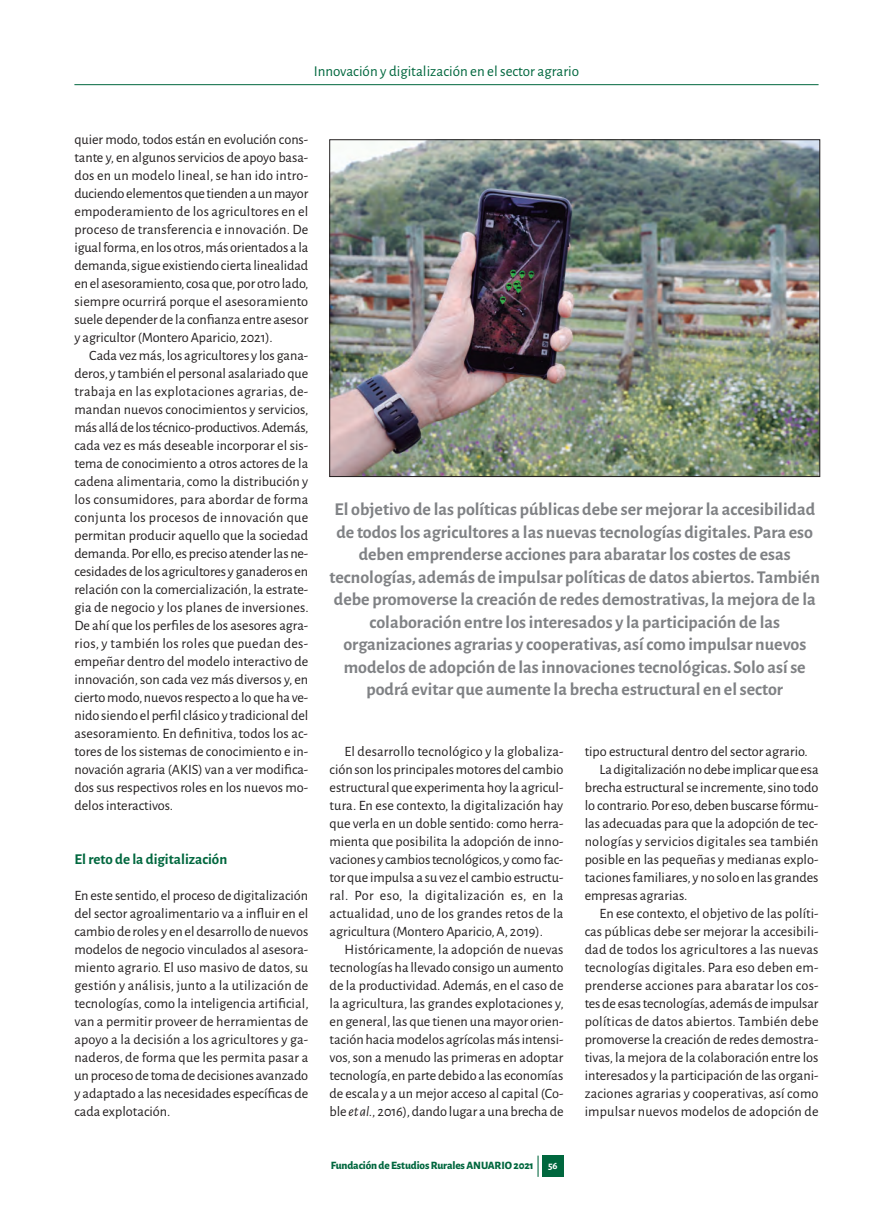
<style>
.page{position:relative;width:893px;height:1212px;background:#fff}
.page>*{position:absolute;margin:0;border:0;box-sizing:border-box;transform-origin:0 0}
.t1{font:700 18px/22.5px "Alegreya Sans";color:#808285;text-align:center}
.t2{font:15px "Alegreya Sans";color:#00673e}
.t3{font:700 15px "Alegreya Sans";color:#00673e}
.t4{font:14.25px/18px "Alegreya Sans";color:#231f20;text-align:justify}
.t5{font:14.25px "Alegreya Sans";letter-spacing:.02em;color:#231f20}
.t6{font:800 11.25px "Alegreya Sans";letter-spacing:-.01em;color:#00673e}
.t7{font:700 10.5px "Alegreya Sans";color:#fff}
.s1{font-style:italic}
</style>
<div class="page">
<div style="left:542px;top:1155px;width:22px;height:22px;background:#00673e"></div>
<hr style="left:537px;top:1155px;width:2px;height:22px;background:#00673e">
<hr style="left:74px;top:84px;width:744px;height:1px;background:#00673e">
<img style="left:332px;top:142px;width:486px;height:333px">
<p class="t2" style="left:314px;top:65px;width:267px">Innovación y digitalización en el sector agrario</p>
<p class="t4" style="left:74px;top:131px;width:236px">quier modo, todos están en evolución cons&shy;tante y, en algunos servicios de apoyo basa&shy;dos en un modelo lineal, se han ido intro&shy;duciendo elementos que tienden a un mayor empoderamiento de los agricultores en el proceso de transferencia e innovación. De igual forma, en los otros, más orientados a la demanda, sigue existiendo cierta linealidad en el asesoramiento, cosa que, por otro lado, siempre ocurrirá porque el asesoramiento suele depender de la confianza entre asesor y agricultor (Montero Aparicio, 2021).</p>
<p class="t4" style="left:74px;top:347px;width:236px;text-indent:15px">Cada vez más, los agricultores y los gana&shy;deros, y también el personal asalariado que trabaja en las explotaciones agrarias, de&shy;mandan nuevos conocimientos y servicios, más allá de los técnico-productivos. Además, cada vez es más deseable incorporar el sis&shy;tema de conocimiento a otros actores de la cadena alimentaria, como la distribución y los consumidores, para abordar de forma conjunta los procesos de innovación que permitan producir aquello que la sociedad demanda. Por ello, es preciso atender las ne&shy;cesidades de los agricultores y ganaderos en relación con la comercialización, la estrate&shy;gia de negocio y los planes de inversiones.<br>De ahí que los perfiles de los asesores agra&shy;rios, y también los roles que puedan des&shy;empeñar dentro del modelo interactivo de innovación, son cada vez más diversos y, en cierto modo, nuevos respecto a lo que ha ve&shy;nido siendo el perfil clásico y tradicional del asesoramiento. En definitiva, todos los ac&shy;tores de los sistemas de conocimiento e in&shy;novación agraria (AKIS) van a ver modifica&shy;dos sus respectivos roles en los nuevos mo&shy;delos interactivos.</p>
<p class="t3" style="left:74px;top:853px;width:154px">El reto de la digitalización</p>
<p class="t4" style="left:74px;top:887px;width:236px">En este sentido, el proceso de digitalización del sector agroalimentario va a influir en el cambio de roles y en el desarrollo de nuevos modelos de negocio vinculados al asesora&shy;miento agrario. El uso masivo de datos, su gestión y análisis, junto a la utilización de tecnologías, como la inteligencia artificial, van a permitir proveer de herramientas de apoyo a la decisión a los agricultores y ga&shy;naderos, de forma que les permita pasar a un proceso de toma de decisiones avanzado y adaptado a las necesidades específicas de cada explotación.</p>
<p class="t1" style="left:330px;top:500px;width:492px">El objetivo de las políticas públicas debe ser mejorar la accesibilidad de todos los agricultores a las nuevas tecnologías digitales. Para eso deben emprenderse acciones para abaratar los costes de esas tecnologías, además de impulsar políticas de datos abiertos. También debe promoverse la creación de redes demostrativas, la mejora de la colaboración entre los interesados y la participación de las organizaciones agrarias y cooperativas, así como impulsar nuevos modelos de adopción de las innovaciones tecnológicas. Solo así se podrá evitar que aumente la brecha estructural en el sector</p>
<p class="t4" style="left:330px;top:743px;width:235px;text-indent:15px">El desarrollo tecnológico y la globaliza&shy;ción son los principales motores del cambio estructural que experimenta hoy la agricul&shy;tura. En ese contexto, la digitalización hay que verla en un doble sentido: como herra&shy;mienta que posibilita la adopción de inno&shy;vaciones y cambios tecnológicos, y como fac&shy;tor que impulsa a su vez el cambio estructu&shy;ral. Por eso, la digitalización es, en la actualidad, uno de los grandes retos de la agricultura (Montero Aparicio, A, 2019).</p>
<p class="t4" style="left:330px;top:941px;width:236px;text-indent:15px">Históricamente, la adopción de nuevas tecnologías ha llevado consigo un aumento de la productividad. Además, en el caso de la agricultura, las grandes explotaciones y, en general, las que tienen una mayor orien&shy;tación hacia modelos agrícolas más intensi&shy;vos, son a menudo las primeras en adoptar tecnología, en parte debido a las economías de escala y a un mejor acceso al capital (Co&shy;ble <span class="s1">et al.,</span> 2016), dando lugar a una brecha de</p>
<p class="t6" style="left:331px;top:1159px;width:204px">Fundación de Estudios Rurales ANUARIO 2021</p>
<p class="t7" style="left:548px;top:1162px;width:11px">56</p>
<p class="t4" style="left:585px;top:743px;width:225px">tipo estructural dentro del sector agrario.</p>
<p class="t4" style="left:600px;top:761px;width:220px">La digitalización no debe implicar que esa</p>
<p class="t4" style="left:585px;top:779px;width:235px">brecha estructural se incremente, sino todo</p>
<p class="t4" style="left:585px;top:797px;width:235px">lo contrario. Por eso, deben buscarse fórmu-</p>
<p class="t4" style="left:585px;top:815px;width:235px">las adecuadas para que la adopción de tec-</p>
<p class="t4" style="left:585px;top:833px;width:235px">nologías y servicios digitales sea también</p>
<p class="t4" style="left:585px;top:851px;width:235px">posible en las pequeñas y medianas explo-</p>
<p class="t4" style="left:585px;top:869px;width:235px">taciones familiares, y no solo en las grandes</p>
<p class="t4" style="left:585px;top:887px;width:104px">empresas agrarias.</p>
<p class="t4" style="left:600px;top:905px;width:220px">En ese contexto, el objetivo de las políti-</p>
<p class="t4" style="left:585px;top:923px;width:235px">cas públicas debe ser mejorar la accesibili-</p>
<p class="t5" style="left:585px;top:944px;width:235px">dad de todos los agricultores a las nuevas</p>
<p class="t4" style="left:585px;top:959px;width:235px">tecnologías digitales. Para eso deben em-</p>
<p class="t5" style="left:585px;top:980px;width:235px">prenderse acciones para abaratar los cos-</p>
<p class="t4" style="left:585px;top:995px;width:235px">tes de esas tecnologías, además de impulsar</p>
<p class="t4" style="left:585px;top:1013px;width:235px">políticas de datos abiertos. También debe</p>
<p class="t4" style="left:585px;top:1031px;width:235px">promoverse la creación de redes demostra-</p>
<p class="t4" style="left:585px;top:1049px;width:235px">tivas, la mejora de la colaboración entre los</p>
<p class="t4" style="left:585px;top:1067px;width:235px">interesados y la participación de las organi-</p>
<p class="t4" style="left:585px;top:1085px;width:235px">zaciones agrarias y cooperativas, así como</p>
<p class="t4" style="left:585px;top:1103px;width:235px">impulsar nuevos modelos de adopción de</p>
</div>
